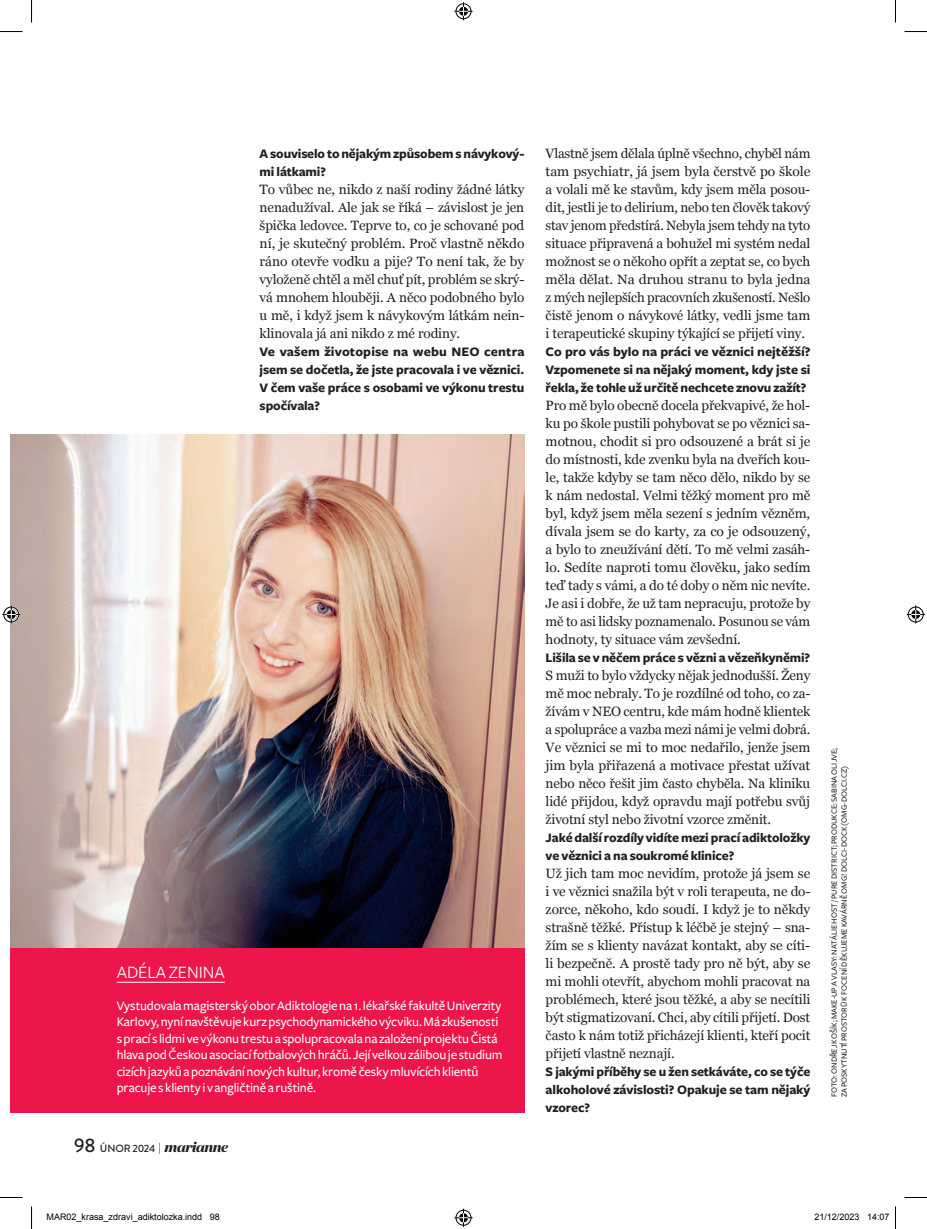
<style>
.page{position:relative;width:927px;height:1229px;background:#fff}
.page>*{position:absolute;margin:0;border:0;box-sizing:border-box;transform-origin:0 0}
.t1{font:18px "Freight Sans CE";color:#fff}
.t2{font:13.5px/18px "Georgia";letter-spacing:-.01em;color:#231f20;text-align:justify}
.t3{font:700 13.5px/18px "Freight Sans CE";letter-spacing:-.01em;color:#231f20;text-align:justify}
.t4{font:500 13.5px/16.5px "Freight Sans CE";letter-spacing:-.01em;color:#fff}
.t5{font:500 10.5px "Brandon Grotesque";letter-spacing:-.02em;color:#231f20}
.t6{font:9px "Arial";color:#000}
.t7{font:500 8.25px/9.9px "Freight Sans CE";color:#231f20}
.s1{font-size:19.5px}
.s2{font-family:"Domaine Display";font-weight:700;font-style:italic;font-size:13.8px}
</style>
<div class="page">
<img style="left:10px;top:435px;width:514px;height:512px">
<div style="left:10px;top:947px;width:514px;height:165px;background:#ed164b"></div>
<hr style="left:117px;top:981px;width:108px;height:1px;background:#fff">
<svg style="left:0;top:31px;width:23px;height:1px"></svg>
<svg style="left:904px;top:31px;width:22px;height:1px"></svg>
<svg style="left:31px;top:0;width:1px;height:23px"></svg>
<svg style="left:31px;top:1206px;width:1px;height:22px"></svg>
<svg style="left:454px;top:2px;width:18px;height:18px"></svg>
<svg style="left:454px;top:1208px;width:18px;height:18px"></svg>
<svg style="left:2px;top:605px;width:18px;height:18px"></svg>
<svg style="left:906px;top:605px;width:18px;height:18px"></svg>
<p class="t3" style="left:259px;top:146px;width:266px">A souviselo to nějakým způsobem s návykový&shy;mi látkami?</p>
<p class="t2" style="left:259px;top:179px;width:266px">To vůbec ne, nikdo z naší rodiny žádné látky nenadužíval. Ale jak se říká – závislost je jen špička ledovce. Teprve to, co je schované pod ní, je skutečný problém. Proč vlastně někdo ráno otevře vodku a pije? To není tak, že by vyloženě chtěl a měl chuť pít, problém se skrý&shy;vá mnohem hlouběji. A něco podobného bylo u mě, i když jsem k návykovým látkám nein&shy;klinovala já ani nikdo z mé rodiny.</p>
<p class="t3" style="left:259px;top:344px;width:266px">Ve vašem životopise na webu NEO centra jsem se dočetla, že jste pracovala i ve věznici.<br>V čem vaše práce s osobami ve výkonu trestu spočívala?</p>
<h1 class="t1" style="left:117px;top:960px;width:110px">ADÉLA ZENINA</h1>
<p class="t4" style="left:117px;top:998px;width:387px">Vystudovala magisterský obor Adiktologie na 1. lékařské fakultě Univerzity Karlovy, nyní navštěvuje kurz psychodynamického výcviku. Má zkušenosti s prací s lidmi ve výkonu trestu a spolupracovala na založení projektu Čistá hlava pod Českou asociací fotbalových hráčů. Její velkou zálibou je studium cizích jazyků a poznávání nových kultur, kromě česky mluvících klientů pracuje s klienty i v angličtině a ruštině.</p>
<p class="t5" style="left:74px;top:1143px;width:155px"><span class="s1">98</span> ÚNOR 2024 | <span class="s2">marianne</span></p>
<p class="t2" style="left:545px;top:143px;width:266px">Vlastně jsem dělala úplně všechno, chyběl nám tam psychiatr, já jsem byla čerstvě po škole a volali mě ke stavům, kdy jsem měla posou&shy;dit, jestli je to delirium, nebo ten člověk takový stav jenom předstírá. Nebyla jsem tehdy na tyto situace připravená a bohužel mi systém nedal možnost se o někoho opřít a zeptat se, co bych měla dělat. Na druhou stranu to byla jedna z mých nejlepších pracovních zkušeností. Nešlo čistě jenom o návykové látky, vedli jsme tam i terapeutické skupiny týkající se přijetí viny.</p>
<p class="t3" style="left:545px;top:344px;width:266px">Co pro vás bylo na práci ve věznici nejtěžší?<br>Vzpomenete si na nějaký moment, kdy jste si řekla, že tohle už určitě nechcete znovu zažít?</p>
<p class="t2" style="left:545px;top:395px;width:266px">Pro mě bylo obecně docela překvapivé, že hol&shy;ku po škole pustili pohybovat se po věznici sa&shy;motnou, chodit si pro odsouzené a brát si je do místnosti, kde zvenku byla na dveřích kou&shy;le, takže kdyby se tam něco dělo, nikdo by se k nám nedostal. Velmi těžký moment pro mě byl, když jsem měla sezení s jedním vězněm, dívala jsem se do karty, za co je odsouzený, a bylo to zneužívání dětí. To mě velmi zasáh&shy;lo. Sedíte naproti tomu člověku, jako sedím teď tady s vámi, a do té doby o něm nic nevíte.<br>Je asi i dobře, že už tam nepracuju, protože by mě to asi lidsky poznamenalo. Posunou se vám hodnoty, ty situace vám zevšední.</p>
<p class="t3" style="left:545px;top:650px;width:266px">Lišila se v něčem práce s vězni a vězeňkyněmi?</p>
<p class="t2" style="left:545px;top:665px;width:266px">S muži to bylo vždycky nějak jednodušší. Ženy mě moc nebraly. To je rozdílné od toho, co za&shy;žívám v NEO centru, kde mám hodně klientek a spolupráce a vazba mezi námi je velmi dobrá.<br>Ve věznici se mi to moc nedařilo, jenže jsem jim byla přiřazená a motivace přestat užívat nebo něco řešit jim často chyběla. Na kliniku lidé přijdou, když opravdu mají potřebu svůj životní styl nebo životní vzorce změnit.</p>
<p class="t3" style="left:545px;top:830px;width:266px">Jaké další rozdíly vidíte mezi prací adiktoložky ve věznici a na soukromé klinice?</p>
<p class="t2" style="left:545px;top:863px;width:266px">Už jich tam moc nevidím, protože já jsem se i ve věznici snažila být v roli terapeuta, ne do&shy;zorce, někoho, kdo soudí. I když je to někdy strašně těžké. Přístup k léčbě je stejný – sna&shy;žím se s klienty navázat kontakt, aby se cíti&shy;li bezpečně. A prostě tady pro ně být, aby se mi mohli otevřít, abychom mohli pracovat na problémech, které jsou těžké, a aby se necítili být stigmatizovaní. Chci, aby cítili přijetí. Dost často k nám totiž přicházejí klienti, kteří pocit přijetí vlastně neznají.</p>
<p class="t3" style="left:545px;top:1064px;width:266px">S jakými příběhy se u žen setkáváte, co se týče alkoholové závislosti? Opakuje se tam nějaký vzorec?</p>
<p class="t7" style="left:829px;top:1097px;width:350px;rotate:-90deg">FOTO: ONDŘEJ KOŠÍK; MAKE-UP A VLASY: NATÁLIE HOST / PURE DISTRICT; PRODUKCE: SABINA OLIJVE;<br>ZA POSKYTNUTÍ PROSTORŮ K FOCENÍ DĚKUJEME KAVÁRNĚ OMG! DOLCI-DOCK (OMG-DOLCI.CZ)</p>
<p class="t6" style="left:47px;top:1210px;width:175px">MAR02_krasa_zdravi_adiktolozka.indd 98</p>
<p class="t6" style="left:814px;top:1210px;width:77px">21/12/2023 14:07</p>
</div>
